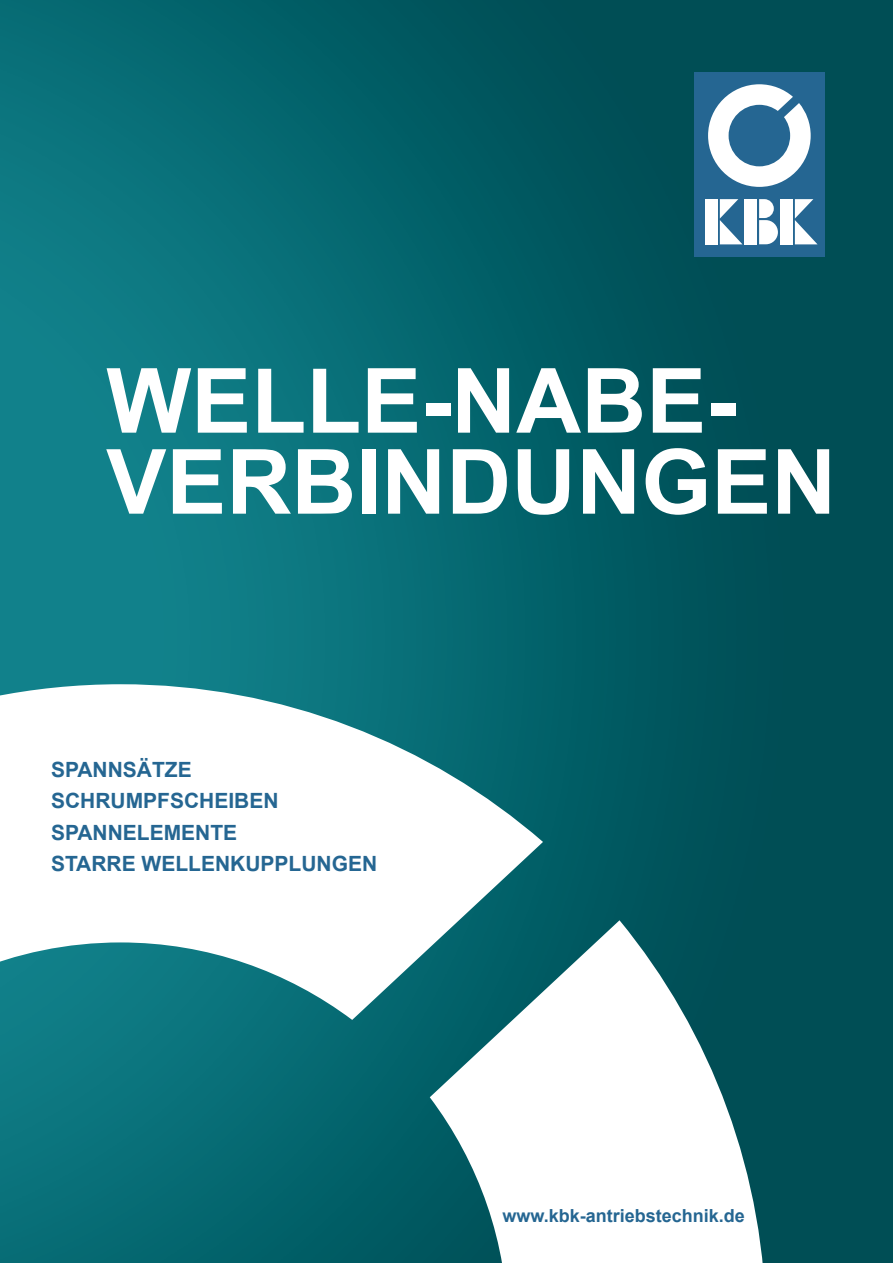
<style>
.page{position:relative;width:893px;height:1263px;background:#fff}
.page>*{position:absolute;margin:0;border:0;box-sizing:border-box;transform-origin:0 0}
.t1{font:700 90px/81px "Arial";color:#fff}
.t2{font:700 21px/31.5px "Arial";color:#256692}
.t3{font:700 18px "Arial";color:#256692}
</style>
<div class="page">
<img style="left:0;top:0;width:893px;height:1263px">
<svg style="left:0;top:684px;width:766px;height:579px"></svg>
<div style="left:694px;top:72px;width:131px;height:185px;background:#256692"></div>
<svg style="left:708px;top:84px;width:103px;height:103px"></svg>
<div style="left:705px;top:199px;width:13px;height:45px;background:#fff"></div>
<div style="left:744px;top:199px;width:13px;height:45px;background:#fff"></div>
<svg style="left:720px;top:199px;width:22px;height:45px"></svg>
<div style="left:780px;top:199px;width:13px;height:45px;background:#fff"></div>
<svg style="left:795px;top:199px;width:22px;height:45px"></svg>
<svg style="left:759px;top:199px;width:19px;height:45px"></svg>
<h1 class="t1" style="left:106px;top:363px;width:731px">WELLE-NABE-<br>VERBINDUNGEN</h1>
<p class="t2" style="left:51px;top:754px;width:328px">SPANNSÄTZE<br>SCHRUMPFSCHEIBEN<br>SPANNELEMENTE<br>STARRE WELLENKUPPLUNGEN</p>
<p class="t3" style="left:502px;top:1204px;width:244px">www.kbk-antriebstechnik.de</p>
</div>
